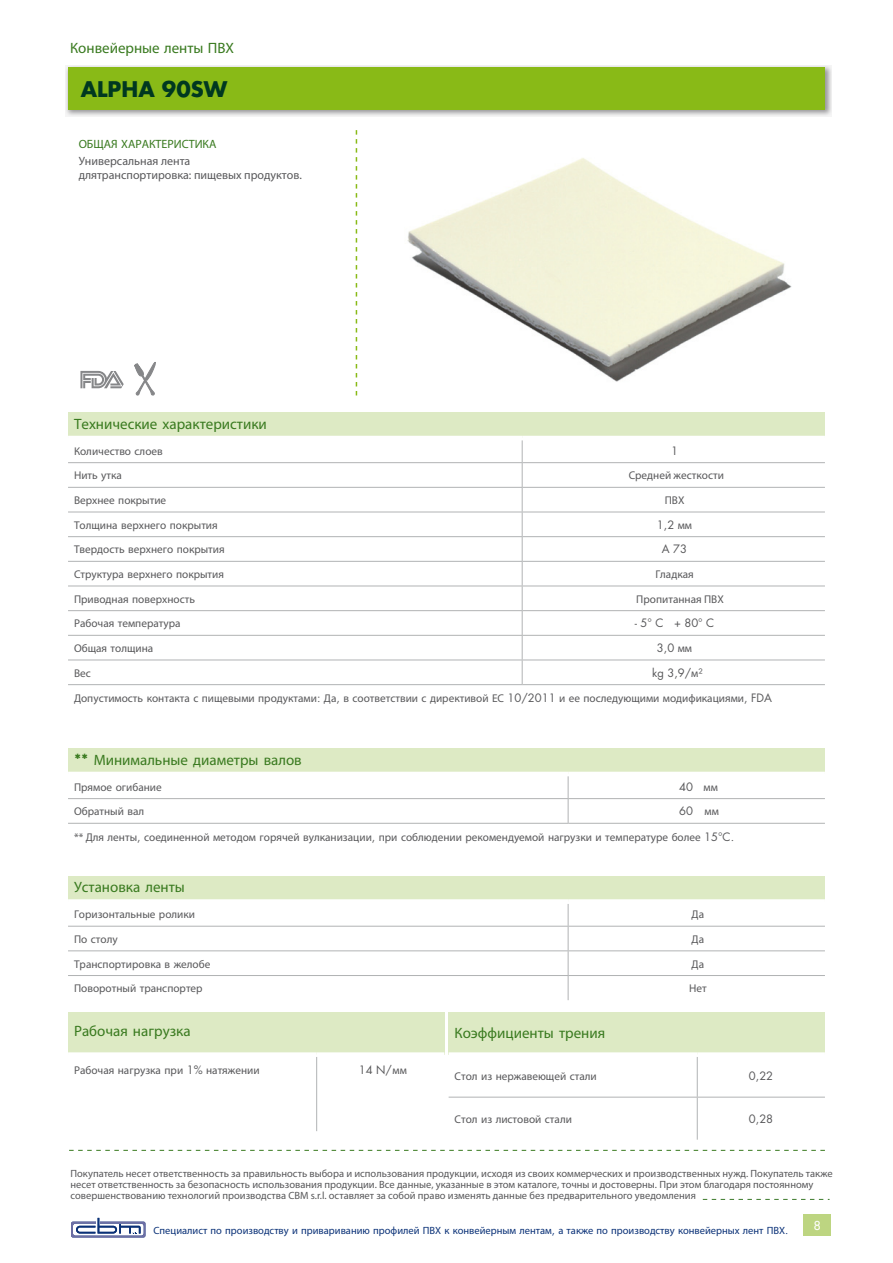
<style>
.page{position:relative;width:893px;height:1263px;background:#fff}
.page>*{position:absolute;margin:0;border:0;box-sizing:border-box;transform-origin:0 0}
.t1{font:700 21px "Futura";color:#003820}
.t2{font:15px "Myriad Pro";color:#397a1f}
.t3{font:12px/16.5px "Myriad Pro";color:#397a1f}
.t4{font:12px "Myriad Pro";color:#58585a}
.t5{font:12px "Futura";color:#fff}
.t6{font:11.25px "Myriad Pro";color:#58585a}
.t7{font:11.25px "Futura";color:#58585a}
.t8{font:10.5px/11.2px "Myriad Pro";color:#58585a}
.t9{font:10.5px "Myriad Pro";color:#0a3177}
.s1{color:#58585a}
.s2{font-family:"Myriad Pro"}
.s3{font-family:"Futura"}
.s4{font-family:"Futura";font-weight:700}
</style>
<div class="page">
<svg style="left:65px;top:65px;width:767px;height:52px"></svg>
<div style="left:68px;top:67px;width:757px;height:43px;background:#89ba17"></div>
<svg style="left:69px;top:1150px;width:756px;height:1px"></svg>
<div style="left:68px;top:412px;width:757px;height:26px;background:#ddeac4"></div>
<hr style="left:68px;top:462px;width:454px;height:1px;background:#b1b3b4">
<hr style="left:522px;top:462px;width:303px;height:1px;background:#b1b3b4">
<hr style="left:68px;top:487px;width:454px;height:1px;background:#b1b3b4">
<hr style="left:522px;top:487px;width:303px;height:1px;background:#b1b3b4">
<hr style="left:68px;top:512px;width:454px;height:1px;background:#b1b3b4">
<hr style="left:522px;top:512px;width:303px;height:1px;background:#b1b3b4">
<hr style="left:68px;top:536px;width:454px;height:1px;background:#b1b3b4">
<hr style="left:522px;top:536px;width:303px;height:1px;background:#b1b3b4">
<hr style="left:68px;top:561px;width:454px;height:1px;background:#b1b3b4">
<hr style="left:522px;top:561px;width:303px;height:1px;background:#b1b3b4">
<hr style="left:68px;top:586px;width:454px;height:1px;background:#b1b3b4">
<hr style="left:522px;top:586px;width:303px;height:1px;background:#b1b3b4">
<hr style="left:68px;top:610px;width:454px;height:1px;background:#b1b3b4">
<hr style="left:522px;top:610px;width:303px;height:1px;background:#b1b3b4">
<hr style="left:68px;top:635px;width:454px;height:1px;background:#b1b3b4">
<hr style="left:522px;top:635px;width:303px;height:1px;background:#b1b3b4">
<hr style="left:68px;top:660px;width:454px;height:1px;background:#b1b3b4">
<hr style="left:522px;top:660px;width:303px;height:1px;background:#b1b3b4">
<svg style="left:522px;top:440px;width:1px;height:244px"></svg>
<hr style="left:68px;top:684px;width:454px;height:1px;background:#b1b3b4">
<hr style="left:522px;top:684px;width:303px;height:1px;background:#b1b3b4">
<hr style="left:68px;top:436px;width:454px;height:4px;background:#fff">
<hr style="left:522px;top:436px;width:303px;height:4px;background:#fff">
<svg style="left:356px;top:130px;width:1px;height:265px"></svg>
<div style="left:68px;top:876px;width:757px;height:25px;background:#ddeac4"></div>
<svg style="left:68px;top:904px;width:757px;height:96px"></svg>
<div style="left:68px;top:899px;width:500px;height:5px;background:#fff"></div>
<div style="left:568px;top:899px;width:257px;height:5px;background:#fff"></div>
<hr style="left:68px;top:950px;width:500px;height:1px;background:#b1b3b4">
<hr style="left:568px;top:950px;width:257px;height:1px;background:#b1b3b4">
<hr style="left:68px;top:975px;width:500px;height:1px;background:#b1b3b4">
<hr style="left:568px;top:975px;width:257px;height:1px;background:#b1b3b4">
<div style="left:68px;top:1012px;width:376px;height:42px;background:#ddeac4"></div>
<div style="left:68px;top:1052px;width:249px;height:5px;background:#fff"></div>
<div style="left:317px;top:1052px;width:127px;height:5px;background:#fff"></div>
<div style="left:449px;top:1012px;width:376px;height:42px;background:#ddeac4"></div>
<svg style="left:316px;top:1054px;width:509px;height:86px"></svg>
<hr style="left:697px;top:1057px;width:1px;height:40px;background:#b1b3b4">
<hr style="left:697px;top:1097px;width:1px;height:43px;background:#b1b3b4">
<div style="left:449px;top:1052px;width:248px;height:5px;background:#fff"></div>
<div style="left:697px;top:1052px;width:128px;height:5px;background:#fff"></div>
<hr style="left:449px;top:1097px;width:248px;height:1px;background:#b1b3b4">
<hr style="left:697px;top:1097px;width:128px;height:1px;background:#b1b3b4">
<div style="left:68px;top:748px;width:757px;height:26px;background:#ddeac4"></div>
<svg style="left:68px;top:776px;width:757px;height:47px"></svg>
<hr style="left:68px;top:772px;width:500px;height:4px;background:#fff">
<hr style="left:568px;top:772px;width:257px;height:4px;background:#fff">
<hr style="left:68px;top:823px;width:500px;height:1px;background:#b1b3b4">
<hr style="left:568px;top:823px;width:257px;height:1px;background:#b1b3b4">
<svg style="left:71px;top:1218px;width:74px;height:19px"></svg>
<svg style="left:703px;top:1199px;width:127px;height:1px"></svg>
<img style="left:407px;top:158px;width:385px;height:224px">
<svg style="left:134px;top:362px;width:22px;height:33px"></svg>
<svg style="left:80px;top:371px;width:44px;height:17px"></svg>
<div style="left:803px;top:1214px;width:28px;height:22px;background:#bdd581"></div>
<p class="t2" style="left:70px;top:38px;width:166px">Конвейерные ленты ПВХ</p>
<p class="t1" style="left:81px;top:75px;width:148px">ALPHA 90SW</p>
<p class="t3" style="left:79px;top:136px;width:139px">ОБЩАЯ ХАРАКТЕРИСТИКА<br><span class="s1">Универсальная лента</span></p>
<p class="t4" style="left:79px;top:168px;width:225px">длятранспортировка: пищевых продуктов.</p>
<p class="t2" style="left:74px;top:414px;width:194px">Технические характеристики</p>
<p class="t6" style="left:74px;top:444px;width:90px">Количество слоев</p>
<p class="t7" style="left:671px;top:443px;width:8px">1</p>
<p class="t6" style="left:74px;top:469px;width:49px">Нить утка</p>
<p class="t6" style="left:629px;top:469px;width:97px">Средней жесткости</p>
<p class="t6" style="left:74px;top:493px;width:94px">Верхнее покрытие</p>
<p class="t6" style="left:665px;top:493px;width:21px">ПВХ</p>
<p class="t6" style="left:74px;top:518px;width:145px">Толщина верхнего покрытия</p>
<p class="t7" style="left:657px;top:517px;width:37px">1,2 <span class="s2">мм</span></p>
<p class="t6" style="left:74px;top:543px;width:152px">Твердость верхнего покрытия</p>
<p class="t7" style="left:662px;top:542px;width:27px">A 73</p>
<p class="t6" style="left:74px;top:567px;width:152px">Структура верхнего покрытия</p>
<p class="t6" style="left:655px;top:567px;width:40px">Гладкая</p>
<p class="t6" style="left:74px;top:592px;width:122px">Приводная поверхность</p>
<p class="t6" style="left:636px;top:592px;width:89px">Пропитанная ПВХ</p>
<p class="t6" style="left:74px;top:617px;width:108px">Рабочая температура</p>
<p class="t7" style="left:635px;top:616px;width:81px">- 5° C + 80° C</p>
<p class="t6" style="left:74px;top:641px;width:81px">Общая толщина</p>
<p class="t7" style="left:657px;top:641px;width:37px">3,0 <span class="s2">мм</span></p>
<p class="t6" style="left:74px;top:666px;width:18px">Вес</p>
<p class="t7" style="left:652px;top:665px;width:52px">kg 3,9/<span class="s2">м</span>²</p>
<p class="t6" style="left:74px;top:691px;width:699px">Допустимость контакта с пищевыми продуктами<span class="s3">:</span> Да<span class="s3">,</span> в соответствии с директивой ЕС <span class="s3">10/2011</span> и ее последующими модификациями<span class="s3">, FDA</span></p>
<p class="t2" style="left:74px;top:750px;width:229px"><span class="s4">**</span> Минимальные диаметры валов</p>
<p class="t6" style="left:74px;top:780px;width:89px">Прямое огибание</p>
<p class="t7" style="left:679px;top:779px;width:40px">40 <span class="s2">мм</span></p>
<p class="t6" style="left:74px;top:805px;width:72px">Обратный вал</p>
<p class="t7" style="left:679px;top:804px;width:41px">60 <span class="s2">мм</span></p>
<p class="t6" style="left:74px;top:830px;width:662px">** Для ленты<span class="s3">,</span> соединенной методом горячей вулканизации<span class="s3">,</span> при соблюдении рекомендуемой нагрузки и температуре более <span class="s3">15°C.</span></p>
<p class="t2" style="left:74px;top:878px;width:112px">Установка ленты</p>
<p class="t6" style="left:74px;top:907px;width:123px">Горизонтальные ролики</p>
<p class="t6" style="left:692px;top:907px;width:14px">Да</p>
<p class="t6" style="left:74px;top:932px;width:45px">По столу</p>
<p class="t6" style="left:692px;top:932px;width:14px">Да</p>
<p class="t6" style="left:74px;top:957px;width:138px">Транспортировка в желобе</p>
<p class="t6" style="left:692px;top:957px;width:14px">Да</p>
<p class="t6" style="left:74px;top:981px;width:130px">Поворотный транспортер</p>
<p class="t6" style="left:689px;top:981px;width:19px">Нет</p>
<p class="t2" style="left:74px;top:1022px;width:118px">Рабочая нагрузка</p>
<p class="t6" style="left:74px;top:1063px;width:187px">Рабочая нагрузка при <span class="s3">1%</span> натяжении</p>
<p class="t7" style="left:359px;top:1063px;width:50px">14 N/<span class="s2">мм</span></p>
<p class="t2" style="left:455px;top:1023px;width:152px">Коэффициенты трения</p>
<p class="t6" style="left:455px;top:1069px;width:144px">Стол из нержавеющей стали</p>
<p class="t7" style="left:749px;top:1068px;width:26px">0,22</p>
<p class="t6" style="left:455px;top:1112px;width:119px">Стол из листовой стали</p>
<p class="t7" style="left:749px;top:1112px;width:26px">0,28</p>
<p class="t8" style="left:71px;top:1167px;width:764px">Покупатель несет ответственность за правильность выбора и использования продукции, исходя из своих коммерческих и производственных нужд. Покупатель также несет ответственность за безопасность использования продукции. Все данные, указанные в этом каталоге, точны и достоверны. При этом благодаря постоянному совершенствованию технологий производства CBM s.r.l. оставляет за собой право изменять данные без предварительного уведомления</p>
<p class="t5" style="left:814px;top:1218px;width:8px">8</p>
<p class="t9" style="left:154px;top:1224px;width:636px">Специалист по производству и привариванию профилей ПВХ к конвейерным лентам<span class="s3">,</span> а также по производству конвейерных лент ПВХ<span class="s3">.</span></p>
</div>
